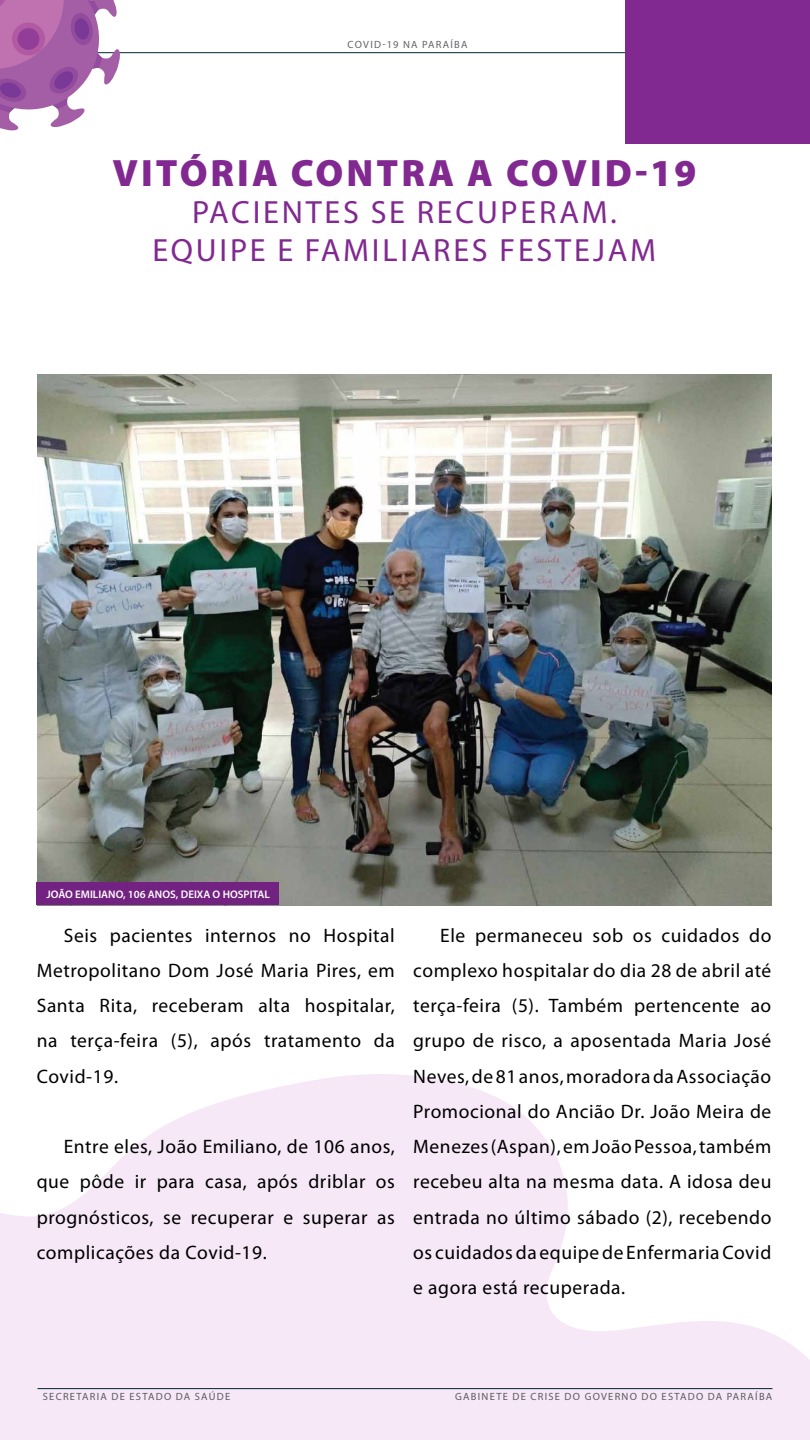
<style>
.page{position:relative;width:810px;height:1440px;background:#fff}
.page>*{position:absolute;margin:0;border:0;box-sizing:border-box;transform-origin:0 0}
.t1{font:900 38.25px "Myriad Pro";letter-spacing:.08em;color:#812990}
.t2{font:32.25px/37.7px "Myriad Pro";letter-spacing:.085em;color:#812990;text-align:center}
.t3{font:19.5px/35.2px "Myriad Pro";letter-spacing:.03em;color:#000;text-align:justify}
.t4{font:600 11.02px "Myriad Pro";color:#fff}
.t5{font:10.5px "Myriad Pro";letter-spacing:.12em;color:#636466}
</style>
<div class="page">
<hr style="left:38px;top:52px;width:734px;height:1px;background:#002732">
<svg style="left:0;top:0;width:122px;height:131px"></svg>
<img style="left:38px;top:374px;width:733px;height:531px">
<div style="left:37px;top:882px;width:242px;height:23px;background:#722280"></div>
<div style="left:626px;top:0;width:184px;height:144px;background:#812990"></div>
<svg style="left:0;top:1074px;width:810px;height:366px;fill:#f7e8f8"></svg>
<p class="t5" style="left:348px;top:38px;width:121px">COVID-19 NA PARAÍBA</p>
<h1 class="t1" style="left:113px;top:147px;width:585px">VITÓRIA CONTRA A COVID-19</h1>
<h2 class="t2" style="left:152px;top:193px;width:505px">PACIENTES SE RECUPERAM.<br>EQUIPE E FAMILIARES FESTEJAM</h2>
<p class="t4" style="left:46px;top:887px;width:225px">JOÃO EMILIANO, 106 ANOS, DEIXA O HOSPITAL</p>
<p class="t3" style="left:37px;top:917px;width:360px;text-indent:27px">Seis pacientes internos no Hospital Metropolitano Dom José Maria Pires, em Santa Rita, receberam alta hospitalar, na terça-feira (5), após tratamento da Covid-19.</p>
<p class="t3" style="left:37px;top:1129px;width:360px;text-indent:27px">Entre eles, João Emiliano, de 106 anos, que pôde ir para casa, após driblar os prognósticos, se recuperar e superar as complicações da Covid-19.</p>
<p class="t3" style="left:413px;top:917px;width:360px;text-indent:27px">Ele permaneceu sob os cuidados do complexo hospitalar do dia 28 de abril até terça-feira (5). Também pertencente ao grupo de risco, a aposentada Maria José Neves, de 81 anos, moradora da Associação Promocional do Ancião Dr. João Meira de Menezes (Aspan), em João Pessoa, também recebeu alta na mesma data. A idosa deu entrada no último sábado (2), recebendo os cuidados da equipe de Enfermaria Covid e agora está recuperada.</p>
<p class="t5" style="left:43px;top:1390px;width:189px">SECRETARIA DE ESTADO DA SAÚDE</p>
<p class="t5" style="left:455px;top:1390px;width:319px">GABINETE DE CRISE DO GOVERNO DO ESTADO DA PARAÍBA</p>
</div>
